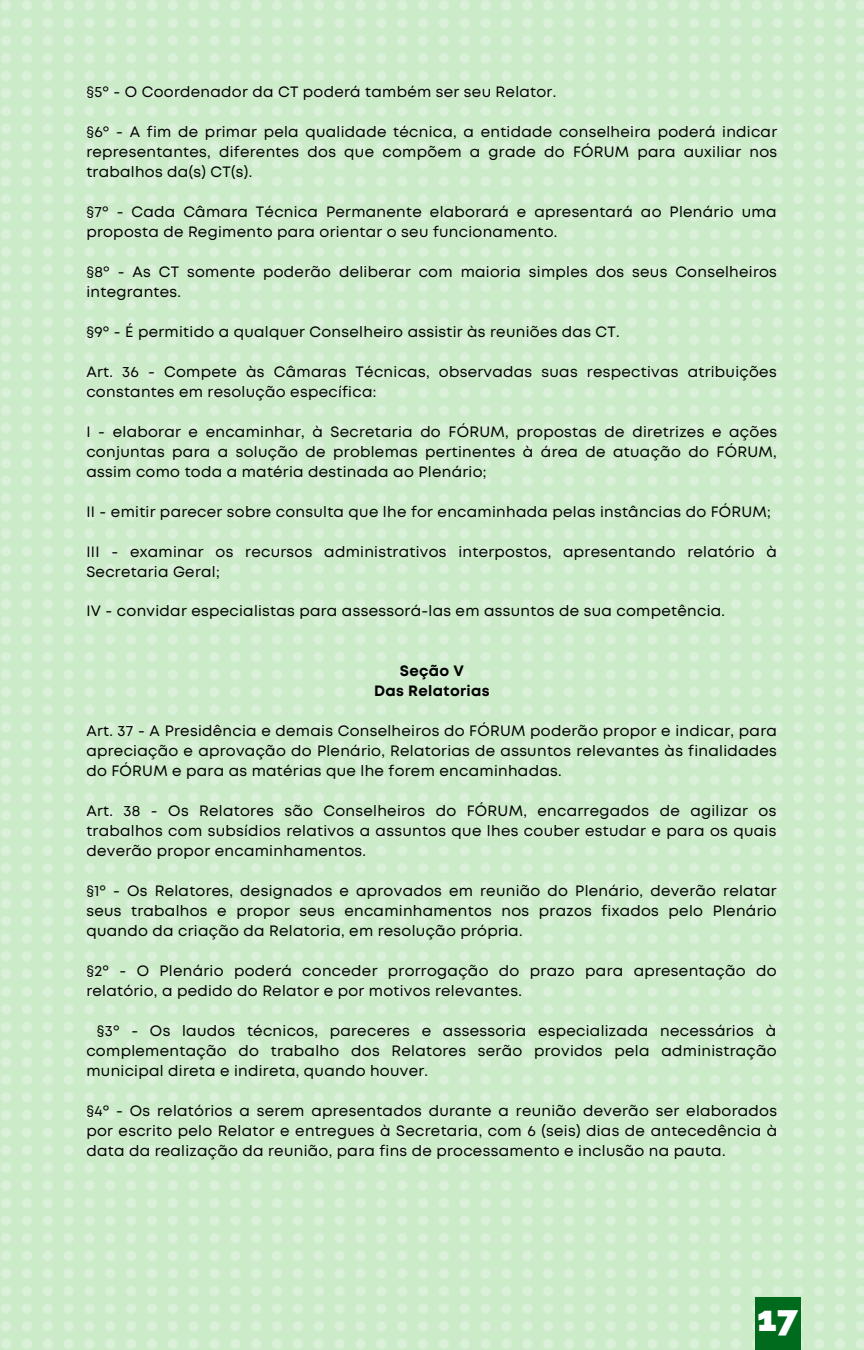
<style>
.page{position:relative;width:864px;height:1350px;background:#fff}
.page>*{position:absolute;margin:0;border:0;box-sizing:border-box;transform-origin:0 0}
.t1{font:800 36px "Raleway";color:#fff}
.t2{font:15.08px/20px "Mont";letter-spacing:.02em;color:#000;text-align:justify}
.t3{font:700 15.08px "Mont";letter-spacing:.02em;color:#000}
</style>
<div class="page">
<img style="left:0;top:0;width:864px;height:1350px">
<div style="left:755px;top:1297px;width:45px;height:53px;background:#006a1d"></div>
<p class="t2" style="left:86px;top:83px;width:471px">§5º - O Coordenador da CT poderá também ser seu Relator.</p>
<p class="t2" style="left:86px;top:123px;width:692px">§6º - A fim de primar pela qualidade técnica, a entidade conselheira poderá indicar representantes, diferentes dos que compõem a grade do FÓRUM para auxiliar nos trabalhos da(s) CT(s).</p>
<p class="t2" style="left:86px;top:203px;width:692px">§7º - Cada Câmara Técnica Permanente elaborará e apresentará ao Plenário uma proposta de Regimento para orientar o seu funcionamento.</p>
<p class="t2" style="left:86px;top:263px;width:692px">§8º - As CT somente poderão deliberar com maioria simples dos seus Conselheiros integrantes.</p>
<p class="t2" style="left:86px;top:323px;width:535px">§9º - É permitido a qualquer Conselheiro assistir às reuniões das CT.</p>
<p class="t2" style="left:86px;top:363px;width:692px">Art. 36 - Compete às Câmaras Técnicas, observadas suas respectivas atribuições constantes em resolução específica:</p>
<p class="t2" style="left:86px;top:423px;width:692px">I - elaborar e encaminhar, à Secretaria do FÓRUM, propostas de diretrizes e ações conjuntas para a solução de problemas pertinentes à área de atuação do FÓRUM, assim como toda a matéria destinada ao Plenário;</p>
<p class="t2" style="left:86px;top:502px;width:686px">II - emitir parecer sobre consulta que lhe for encaminhada pelas instâncias do FÓRUM;</p>
<p class="t2" style="left:86px;top:542px;width:692px">III - examinar os recursos administrativos interpostos, apresentando relatório à<br>Secretaria Geral;</p>
<p class="t2" style="left:86px;top:602px;width:640px">IV - convidar especialistas para assessorá-las em assuntos de sua competência.</p>
<p class="t3" style="left:400px;top:665px;width:66px">Seção V</p>
<p class="t3" style="left:374px;top:685px;width:117px">Das Relatorias</p>
<p class="t2" style="left:86px;top:722px;width:692px">Art. 37 - A Presidência e demais Conselheiros do FÓRUM poderão propor e indicar, para apreciação e aprovação do Plenário, Relatorias de assuntos relevantes às finalidades do FÓRUM e para as matérias que lhe forem encaminhadas.</p>
<p class="t2" style="left:86px;top:802px;width:691px">Art. 38 - Os Relatores são Conselheiros do FÓRUM, encarregados de agilizar os trabalhos com subsídios relativos a assuntos que lhes couber estudar e para os quais deverão propor encaminhamentos.</p>
<p class="t2" style="left:86px;top:882px;width:692px">§1º - Os Relatores, designados e aprovados em reunião do Plenário, deverão relatar seus trabalhos e propor seus encaminhamentos nos prazos fixados pelo Plenário quando da criação da Relatoria, em resolução própria.</p>
<p class="t2" style="left:86px;top:962px;width:692px">§2º - O Plenário poderá conceder prorrogação do prazo para apresentação do relatório, a pedido do Relator e por motivos relevantes.</p>
<p class="t2" style="left:86px;top:1022px;width:692px;text-indent:10px">§3º - Os laudos técnicos, pareceres e assessoria especializada necessários à complementação do trabalho dos Relatores serão providos pela administração municipal direta e indireta, quando houver.</p>
<p class="t2" style="left:86px;top:1101px;width:692px">§4º - Os relatórios a serem apresentados durante a reunião deverão ser elaborados por escrito pelo Relator e entregues à Secretaria, com 6 (seis) dias de antecedência à data da realização da reunião, para fins de processamento e inclusão na pauta.</p>
<p class="t1" style="left:757px;top:1297px;width:43px">17</p>
</div>
